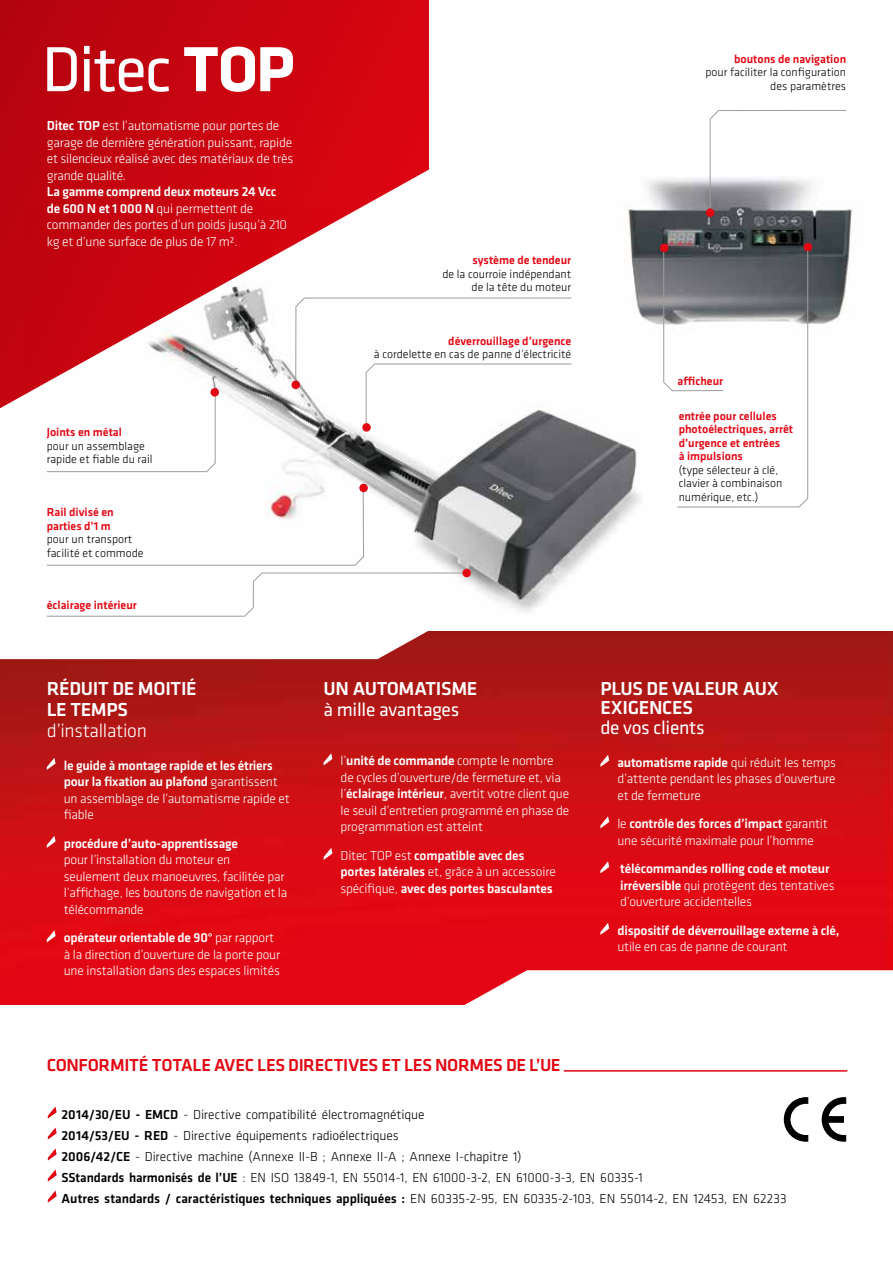
<style>
.page{position:relative;width:893px;height:1263px;background:#fff}
.page>*{position:absolute;margin:0;border:0;box-sizing:border-box;transform-origin:0 0}
.t1{font:66px "Klavika";letter-spacing:-.03em;color:#fff}
.t2{font:500 19.5px/21px "Klavika";letter-spacing:-.015em;color:#fff}
.t3{font:19.5px "Klavika";letter-spacing:-.015em;color:#fff}
.t4{font:300 19.5px "Klavika";letter-spacing:-.015em;color:#fff}
.t5{font:500 18px "Klavika";letter-spacing:-.015em;color:#e30613}
.t6{font:300 13.5px/16.5px "Klavika";letter-spacing:-.015em;color:#fff}
.t7{font:300 13.5px/21px "Klavika";letter-spacing:-.005em;color:#000}
.t8{font:500 13.5px/16.5px "Klavika";letter-spacing:-.015em;color:#fff}
.t9{font:300 12px/13.5px "Klavika";color:#000}
.t10{font:500 12px/13.5px "Klavika";color:#e30613}
.s1{font-weight:700}
.s2{font-weight:500}
.s3{font-weight:300}
</style>
<div class="page">
<svg style="left:0;top:0;width:429px;height:408px;background:#c80813"></svg>
<img style="left:24px;top:207px;width:617px;height:405px">
<img style="left:606px;top:178px;width:251px;height:165px">
<svg style="left:48px;top:1106px;width:9px;height:12px"></svg>
<svg style="left:48px;top:1127px;width:9px;height:12px"></svg>
<svg style="left:48px;top:1148px;width:9px;height:12px"></svg>
<svg style="left:48px;top:1169px;width:9px;height:12px"></svg>
<svg style="left:48px;top:1190px;width:9px;height:12px"></svg>
<img style="left:0;top:631px;width:893px;height:373px">
<svg style="left:47px;top:758px;width:9px;height:12px"></svg>
<svg style="left:47px;top:836px;width:9px;height:12px"></svg>
<svg style="left:47px;top:930px;width:9px;height:12px"></svg>
<svg style="left:324px;top:753px;width:8px;height:12px"></svg>
<svg style="left:324px;top:848px;width:8px;height:12px"></svg>
<svg style="left:600px;top:755px;width:9px;height:12px"></svg>
<svg style="left:600px;top:816px;width:9px;height:12px"></svg>
<svg style="left:600px;top:861px;width:9px;height:12px"></svg>
<svg style="left:600px;top:923px;width:9px;height:12px"></svg>
<svg style="left:784px;top:1097px;width:24px;height:45px"></svg>
<svg style="left:822px;top:1097px;width:24px;height:45px"></svg>
<hr style="left:564px;top:1070px;width:283px;height:1px;background:#e30613">
<div style="left:804px;top:243px;width:8px;height:8px;background:#e30613;border-radius:50%"></div>
<svg style="left:436px;top:970px;width:457px;height:35px"></svg>
<svg style="left:709px;top:110px;width:138px;height:102px"></svg>
<svg style="left:663px;top:248px;width:145px;height:260px"></svg>
<svg style="left:295px;top:297px;width:277px;height:131px"></svg>
<div style="left:291px;top:381px;width:9px;height:8px;background:#e30613;border-radius:50%"></div>
<div style="left:362px;top:423px;width:9px;height:9px;background:#e30613;border-radius:50%"></div>
<svg style="left:46px;top:390px;width:170px;height:82px"></svg>
<svg style="left:46px;top:484px;width:318px;height:82px"></svg>
<svg style="left:0;top:572px;width:468px;height:87px"></svg>
<div style="left:359px;top:484px;width:9px;height:8px;background:#e30613;border-radius:50%"></div>
<div style="left:462px;top:569px;width:9px;height:8px;background:#e30613;border-radius:50%"></div>
<div style="left:210px;top:388px;width:9px;height:8px;background:#e30613;border-radius:50%"></div>
<div style="left:706px;top:208px;width:8px;height:9px;background:#e30613;border-radius:50%"></div>
<div style="left:660px;top:244px;width:8px;height:8px;background:#e30613;border-radius:50%"></div>
<h1 class="t1" style="left:42px;top:33px;width:254px">Ditec <span class="s1">TOP</span></h1>
<p class="t6" style="left:47px;top:118px;width:248px"><span class="s2">Ditec TOP</span> est l’automatisme pour portes de garage de dernière génération puissant, rapide et silencieux réalisé avec des matériaux de très grande qualité.</p>
<p class="t6" style="left:47px;top:184px;width:242px"><span class="s2">La gamme comprend deux moteurs 24 Vcc de 600 N et 1 000 N</span> qui permettent de commander des portes d’un poids jusqu’à 210 kg et d’une surface de plus de 17 m².</p>
<p class="t10" style="left:47px;top:426px;width:77px">Joints en métal</p>
<p class="t9" style="left:47px;top:439px;width:107px">pour un assemblage rapide et fiable du rail</p>
<p class="t10" style="left:47px;top:506px;width:68px">Rail divisé en parties d’1 m</p>
<p class="t9" style="left:47px;top:533px;width:98px">pour un transport facilité et commode</p>
<p class="t10" style="left:47px;top:598px;width:92px">éclairage intérieur</p>
<h2 class="t2" style="left:47px;top:678px;width:152px">RÉDUIT DE MOITIÉ<br>LE TEMPS</h2>
<h2 class="t4" style="left:47px;top:720px;width:102px">d’installation</h2>
<p class="t8" style="left:64px;top:757px;width:227px">le guide à montage rapide et les étriers pour la fixation au plafond <span class="s3">garantissent un assemblage de l’automatisme rapide et fiable</span></p>
<p class="t8" style="left:64px;top:835px;width:176px">procédure d’auto-apprentissage</p>
<p class="t6" style="left:64px;top:852px;width:225px">pour l’installation du moteur en seulement deux manoeuvres, facilitée par l’affichage, les boutons de navigation et la télécommande</p>
<p class="t6" style="left:64px;top:930px;width:218px"><span class="s2">opérateur orientable de 90°</span> par rapport à la direction d’ouverture de la porte pour une installation dans des espaces limités</p>
<p class="t10" style="left:472px;top:254px;width:100px">système de tendeur</p>
<p class="t9" style="left:442px;top:267px;width:130px;text-align:right">de la courroie indépendant de la tête du moteur</p>
<p class="t10" style="left:448px;top:334px;width:124px">déverrouillage d’urgence</p>
<p class="t9" style="left:374px;top:348px;width:199px">à cordelette en cas de panne d’électricité</p>
<p class="t10" style="left:734px;top:52px;width:114px">boutons de navigation</p>
<p class="t9" style="left:705px;top:66px;width:142px;text-align:right">pour faciliter la configuration des paramètres</p>
<p class="t10" style="left:678px;top:374px;width:47px">afficheur</p>
<p class="t10" style="left:679px;top:409px;width:116px">entrée pour cellules photoélectriques, arrêt d’urgence et entrées<br>à impulsions</p>
<p class="t9" style="left:679px;top:463px;width:105px">(type sélecteur à clé, clavier à combinaison numérique, etc.)</p>
<h2 class="t2" style="left:324px;top:678px;width:155px">UN AUTOMATISME</h2>
<h2 class="t3" style="left:324px;top:699px;width:137px">à mille avantages</h2>
<p class="t6" style="left:341px;top:753px;width:230px">l’<span class="s2">unité de commande</span> compte le nombre de cycles d’ouverture/de fermeture et, via l’<span class="s2">éclairage intérieur</span>, avertit votre client que le seuil d’entretien programmé en phase de programmation est atteint</p>
<p class="t8" style="left:341px;top:847px;width:217px"><span class="s3">Ditec TOP est</span> compatible avec des portes latérales <span class="s3">et, grâce à un accessoire spécifique,</span> avec des portes basculantes</p>
<h2 class="t2" style="left:600px;top:679px;width:180px;line-height:19.5px">PLUS DE VALEUR AUX<br>EXIGENCES</h2>
<h2 class="t3" style="left:600px;top:717px;width:106px">de vos clients</h2>
<p class="t6" style="left:617px;top:754px;width:220px;text-align:justify"><span class="s2">automatisme rapide</span> qui réduit les temps d’attente pendant les phases d’ouverture et de fermeture</p>
<p class="t6" style="left:617px;top:816px;width:212px">le <span class="s2">contrôle des forces d’impact</span> garantit une sécurité maximale pour l’homme</p>
<p class="t6" style="left:620px;top:861px;width:216px"><span class="s2">télécommandes rolling code et moteur irréversible</span> qui protègent des tentatives d’ouverture accidentelles</p>
<p class="t8" style="left:617px;top:922px;width:224px">dispositif de déverrouillage externe à clé,</p>
<p class="t6" style="left:617px;top:939px;width:172px">utile en cas de panne de courant</p>
<h3 class="t5" style="left:47px;top:1055px;width:515px">CONFORMITÉ TOTALE AVEC LES DIRECTIVES ET LES NORMES DE L’UE</h3>
<p class="t7" style="left:61px;top:1104px;width:727px"><span class="s2">2014/30/EU - EMCD</span> - Directive compatibilité électromagnétique<br><span class="s2">2014/53/EU - RED</span> - Directive équipements radioélectriques<br><span class="s2">2006/42/CE</span> - Directive machine (Annexe II-B ; Annexe II-A ; Annexe I-chapitre 1)<br><span class="s2">SStandards harmonisés de l’UE</span> : EN ISO 13849-1, EN 55014-1, EN 61000-3-2, EN 61000-3-3, EN 60335-1<br><span class="s2">Autres standards / caractéristiques techniques appliquées :</span> EN 60335-2-95, EN 60335-2-103, EN 55014-2, EN 12453, EN 62233</p>
</div>
